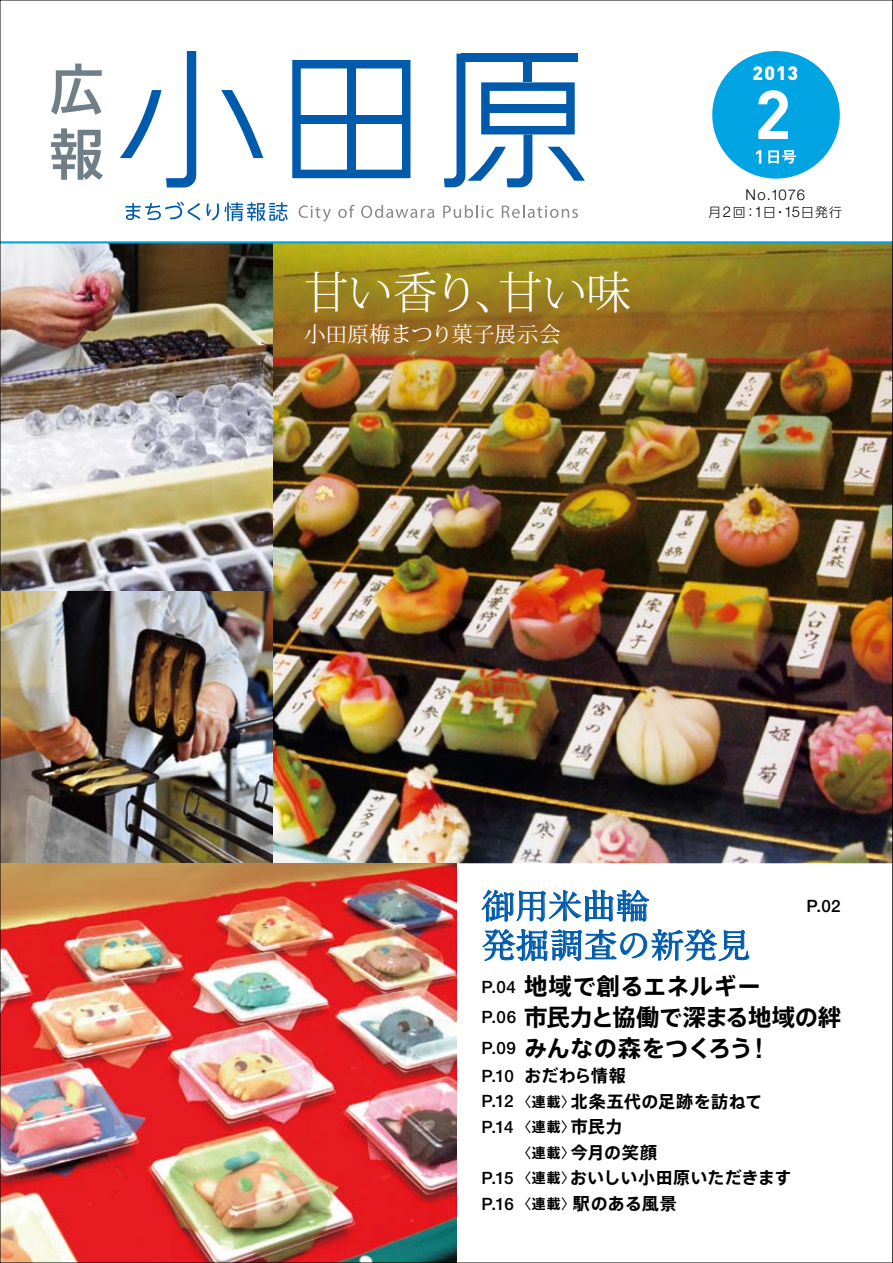
<style>
.page{position:relative;width:893px;height:1263px;background:#fff}
.page>*{position:absolute;margin:0;border:0;box-sizing:border-box;transform-origin:0 0}
.t1{font:700 68.1px "DIN";color:#fff}
.t2{font:300 44.7px "Koz Min Pro";letter-spacing:-.01em;color:#fff}
.t3{font:700 34.05px/39.3px "A1 Mincho Std";letter-spacing:-.01em;color:#005bac}
.t4{font:500 27.6px "Helvetica Neue";color:#000}
.t5{font:700 23.4px "Axis Std";letter-spacing:-.01em;color:#000}
.t6{font:700 23.4px "Axis Std";letter-spacing:.02em;color:#000}
.t7{font:21.3px "Koz Min Pro";letter-spacing:.01em;color:#fff}
.t8{font:900 19.2px "DIN";color:#fff}
.t9{font:500 16.95px "Helvetica Neue";letter-spacing:-.03em;color:#000}
.t10{font:700 16.95px "Axis Std";letter-spacing:.015em;color:#000}
.t11{font:700 16.95px "Axis Std";letter-spacing:.04em;color:#000}
.t12{font:300 14.85px "Helvetica Neue";letter-spacing:.06em;color:#000}
.t13{font:700 13.8px "Axis Std";letter-spacing:.07em;color:#000}
.t14{font:300 12.75px "UD Shin Go Pro";color:#000}
.s1{font-family:"Helvetica Neue";font-size:14.85px}
</style>
<div class="page">
<img style="left:2px;top:243px;width:889px;height:620px">
<img style="left:2px;top:863px;width:454px;height:398px">
<svg style="left:482px;top:889px;width:267px;height:72px"></svg>
<hr style="left:0;top:241px;width:893px;height:2px;background:#00a4e3">
<svg style="left:292px;top:60px;width:118px;height:118px"></svg>
<div style="left:296px;top:115px;width:111px;height:9px;background:#005bac"></div>
<div style="left:347px;top:64px;width:9px;height:110px;background:#005bac"></div>
<svg style="left:120px;top:51px;width:76px;height:137px"></svg>
<svg style="left:221px;top:90px;width:42px;height:68px"></svg>
<svg style="left:444px;top:54px;width:141px;height:133px"></svg>
<div style="left:712px;top:51px;width:128px;height:128px;background:#00a4e3;border-radius:50%"></div>
<svg style="left:756px;top:150px;width:5px;height:14px"></svg>
<svg style="left:768px;top:150px;width:28px;height:14px"></svg>
<svg style="left:51px;top:64px;width:51px;height:51px"></svg>
<svg style="left:51px;top:128px;width:52px;height:52px"></svg>
<svg style="left:125px;top:202px;width:163px;height:19px"></svg>
<svg style="left:299px;top:205px;width:32px;height:17px"></svg>
<svg style="left:338px;top:205px;width:17px;height:13px"></svg>
<svg style="left:361px;top:205px;width:73px;height:13px"></svg>
<svg style="left:443px;top:205px;width:50px;height:13px"></svg>
<svg style="left:502px;top:205px;width:76px;height:13px"></svg>
<svg style="left:892px;top:0;width:1px;height:1263px"></svg>
<p class="t8" style="left:752px;top:60px;width:47px">2013</p>
<h1 class="t1" style="left:754px;top:70px;width:38px">2</h1>
<h2 class="t2" style="left:304px;top:261px;width:329px">甘い香り甘い味</h2>
<h2 class="t2" style="left:474px;top:261px;width:46px">、</h2>
<p class="t7" style="left:304px;top:319px;width:258px">小田原梅まつり菓子展示会</p>
<p class="t12" style="left:745px;top:185px;width:61px">No.1076</p>
<p class="t14" style="left:801px;top:202px;width:42px">日発行</p>
<p class="t14" style="left:709px;top:202px;width:14px">月</p>
<p class="t14" style="left:733px;top:202px;width:45px">回：<span class="s1">1</span>日</p>
<p class="t12" style="left:723px;top:203px;width:10px">2</p>
<p class="t12" style="left:784px;top:203px;width:17px">15</p>
<p class="t14" style="left:774px;top:202px;width:14px">・</p>
<h3 class="t3" style="left:482px;top:882px;width:271px">御用米曲輪<br>発掘調査の新発見</h3>
<h3 class="t6" style="left:524px;top:969px;width:238px">地域で創るエネルギー</h3>
<p class="t9" style="left:482px;top:976px;width:36px">P.04</p>
<p class="t9" style="left:806px;top:896px;width:36px">P.02</p>
<p class="t9" style="left:482px;top:1007px;width:36px">P.06</p>
<h3 class="t5" style="left:524px;top:999px;width:319px">市民力と協働で深まる地域の絆</h3>
<p class="t9" style="left:482px;top:1038px;width:36px">P.09</p>
<h3 class="t5" style="left:524px;top:1030px;width:231px">みんなの森をつくろう</h3>
<h3 class="t4" style="left:755px;top:1032px;width:9px">!</h3>
<p class="t9" style="left:482px;top:1066px;width:34px">P.10</p>
<p class="t10" style="left:524px;top:1063px;width:103px">おだわら情報</p>
<p class="t9" style="left:482px;top:1091px;width:34px">P.12</p>
<p class="t11" style="left:571px;top:1088px;width:193px">北条五代の足跡を訪ねて</p>
<p class="t13" style="left:517px;top:1091px;width:60px">〈連載〉</p>
<p class="t9" style="left:482px;top:1117px;width:33px">P.14</p>
<p class="t10" style="left:571px;top:1114px;width:53px">市民力</p>
<p class="t13" style="left:517px;top:1116px;width:60px">〈連載〉</p>
<p class="t10" style="left:571px;top:1139px;width:88px">今月の笑顔</p>
<p class="t13" style="left:517px;top:1142px;width:60px">〈連載〉</p>
<p class="t9" style="left:482px;top:1168px;width:34px">P.15</p>
<p class="t10" style="left:570px;top:1165px;width:223px">おいしい小田原いただきます</p>
<p class="t13" style="left:517px;top:1167px;width:60px">〈連載〉</p>
<p class="t9" style="left:482px;top:1193px;width:34px">P.16</p>
<p class="t10" style="left:573px;top:1190px;width:105px">駅のある風景</p>
<p class="t13" style="left:517px;top:1193px;width:60px">〈連載〉</p>
</div>
